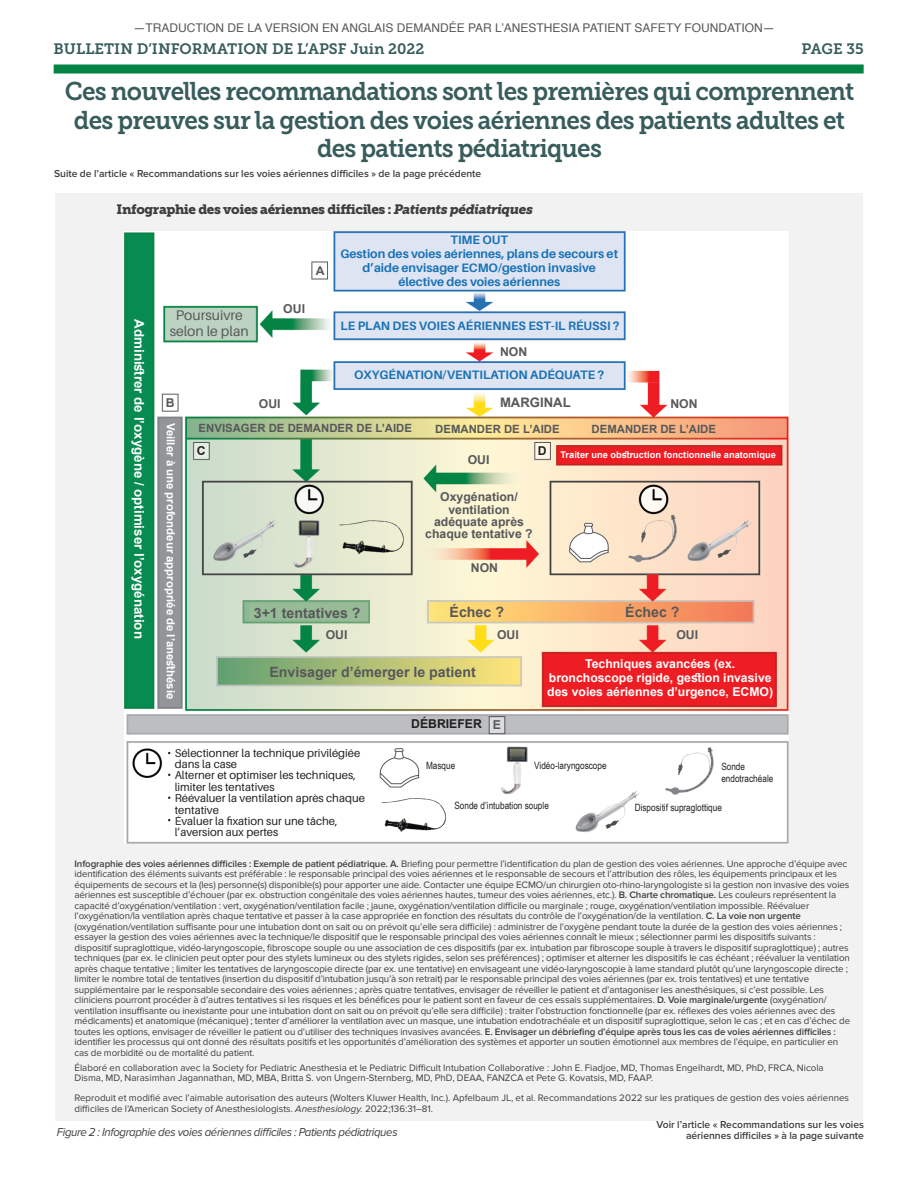
<style>
.page{position:relative;width:918px;height:1188px;background:#fff}
.page>*{position:absolute;margin:0;border:0;box-sizing:border-box;transform-origin:0 0}
.Headline{font:25.5px/28.5px "Museo Slab 700";letter-spacing:-.03em;color:#385c5c;text-align:center;scale:.95 1}
.t1{font:15px "Museo Slab 700";color:#385c5c}
.t2{font:700 14.1px "Arial";color:#57585a}
.t3{font:13.95px/15.8px "Aileron";color:#57585a;text-align:center}
.Donor_headings{font:13.5px "Museo Slab 900";letter-spacing:-.03em;color:#3e3e3f}
.t4{font:700 13.35px "Arial";color:#fff}
.t5{font:700 13.05px "Arial";color:#57585a}
.t6{font:700 12.3px/14px "Aileron";color:#1872b5;text-align:center}
.t7{font:700 12.3px/14px "Arial";color:#fff;text-align:center}
.t8{font:700 12.3px/12.3px "Arial";color:#57585a;text-align:center}
.t9{font:700 12.3px "Arial";color:#231f20}
.t10{font:12px "Helvetica";color:#57585a}
.t11{font:italic 12px "Proxima Nova";letter-spacing:-.03em;color:#3e3e3f;scale:.95 1}
.t12{font:11.4px/11.4px "Aileron";color:#231f20}
.t13{font:700 11.4px "Arial";color:#57585a}
.t14{font:700 11.4px "Arial";color:#fff}
.Continued_Heading{font:600 10.5px "Proxima Nova";color:#3e3e3f}
.Continued_Heading_en{font:600 10.5px/10.5px "Proxima Nova";color:#3e3e3f;text-align:right}
.t15{font:10.05px/12px "Arial Narrow";color:#231f20}
.footnote{font:9.75px/10.5px "Proxima Nova";letter-spacing:-.01em;color:#3e3e3f}
.t16{font:700 9.3px "Arial";color:#fff}
.s1{font-style:italic}
.s2{font-weight:600}
</style>
<div class="page">
<div style="left:54px;top:64px;width:810px;height:10px;background:#038445"></div>
<div style="left:55px;top:193px;width:808px;height:927px;background:#f2f2f2"></div>
<img style="left:124px;top:231px;width:665px;height:612px">
<p class="t10" style="left:133px;top:19px;width:643px">—TRADUCTION DE LA VERSION EN ANGLAIS DEMANDÉE PAR L’ANESTHESIA PATIENT SAFETY FOUNDATION—</p>
<h2 class="t1" style="left:54px;top:40px;width:372px">BULLETIN D’INFORMATION DE L’APSF Juin 2022</h2>
<h2 class="t1" style="left:801px;top:40px;width:64px">PAGE 35</h2>
<p class="Headline" style="left:65px;top:77px;width:833px">Ces nouvelles recommandations sont les premières qui comprennent des preuves sur la gestion des voies aériennes des patients adultes et des patients pédiatriques</p>
<p class="Continued_Heading" style="left:54px;top:168px;width:429px">Suite de l’article « Recommandations sur les voies aériennes difficiles » de la page précédente</p>
<p class="Donor_headings" style="left:117px;top:202px;width:418px">Infographie des voies aériennes difficiles : <span class="s1">Patients pédiatriques</span></p>
<p class="t4" style="left:149px;top:319px;width:321px;rotate:90deg">Administrer de l’oxygène / optimiser l’oxygénation</p>
<p class="t3" style="left:170px;top:308px;width:81px">Poursuivre selon le plan</p>
<p class="t8" style="left:316px;top:264px;width:10px">A</p>
<p class="t8" style="left:283px;top:303px;width:23px">OUI</p>
<p class="t6" style="left:340px;top:233px;width:279px">TIME OUT<br>Gestion des voies aériennes, plans de secours et d’aide envisager ECMO/gestion invasive élective des voies aériennes</p>
<p class="t6" style="left:340px;top:318px;width:281px">LE PLAN DES VOIES AÉRIENNES EST-IL RÉUSSI ?</p>
<p class="t8" style="left:500px;top:345px;width:29px">NON</p>
<p class="t6" style="left:354px;top:368px;width:252px">OXYGÉNATION/VENTILATION ADÉQUATE ?</p>
<p class="t8" style="left:166px;top:397px;width:10px">B</p>
<p class="t5" style="left:500px;top:394px;width:72px">MARGINAL</p>
<p class="t8" style="left:670px;top:398px;width:29px">NON</p>
<p class="t9" style="left:197px;top:442px;width:10px">C</p>
<p class="t9" style="left:538px;top:442px;width:10px">D</p>
<p class="t8" style="left:259px;top:398px;width:23px">OUI</p>
<p class="t13" style="left:199px;top:420px;width:215px">ENVISAGER DE DEMANDER DE L’AIDE</p>
<p class="t14" style="left:179px;top:423px;width:278px;rotate:90deg">Veiller à une profondeur appropriée de l’anesthésie</p>
<p class="t13" style="left:435px;top:421px;width:126px">DEMANDER DE L’AIDE</p>
<p class="t13" style="left:592px;top:421px;width:126px">DEMANDER DE L’AIDE</p>
<p class="t8" style="left:468px;top:454px;width:23px">OUI</p>
<p class="t16" style="left:560px;top:448px;width:217px">Traiter une obstruction fonctionnelle anatomique</p>
<p class="t8" style="left:425px;top:491px;width:109px">Oxygénation/ ventilation adéquate après chaque tentative ?</p>
<p class="t8" style="left:471px;top:562px;width:29px">NON</p>
<p class="t2" style="left:254px;top:603px;width:108px">3+1 tentatives ?</p>
<p class="t2" style="left:450px;top:602px;width:56px">Échec ?</p>
<p class="t2" style="left:625px;top:602px;width:56px">Échec ?</p>
<p class="t8" style="left:326px;top:628px;width:23px">OUI</p>
<p class="t8" style="left:676px;top:628px;width:23px">OUI</p>
<p class="t8" style="left:497px;top:628px;width:23px">OUI</p>
<p class="t7" style="left:547px;top:657px;width:227px">Techniques avancées (ex. bronchoscope rigide, gestion invasive des voies aériennes d’urgence, ECMO)</p>
<p class="t2" style="left:269px;top:662px;width:208px">Envisager d’émerger le patient</p>
<p class="t12" style="left:175px;top:747px;width:192px">Sélectionner la technique privilégiée dans la case<br>Alterner et optimiser les techniques, limiter les tentatives<br>Réévaluer la ventilation après chaque tentative<br>Évaluer la fixation sur une tâche, l’aversion aux pertes</p>
<p class="t9" style="left:411px;top:715px;width:72px">DÉBRIEFER</p>
<p class="t15" style="left:426px;top:760px;width:31px">Masque</p>
<p class="t15" style="left:454px;top:799px;width:96px">Sonde d’intubation souple</p>
<p class="t8" style="left:493px;top:719px;width:10px">E</p>
<p class="t15" style="left:534px;top:759px;width:74px">Vidéo-laryngoscope</p>
<p class="t15" style="left:721px;top:760px;width:54px">Sonde endotrachéale</p>
<p class="t15" style="left:635px;top:801px;width:89px">Dispositif supraglottique</p>
<p class="footnote" style="left:75px;top:859px;width:777px"><span class="s2">Infographie des voies aériennes difficiles : Exemple de patient pédiatrique. A.</span> Briefing pour permettre l’identification du plan de gestion des voies aériennes. Une approche d’équipe avec identification des éléments suivants est préférable : le responsable principal des voies aériennes et le responsable de secours et l’attribution des rôles, les équipements principaux et les équipements de secours et la (les) personne(s) disponible(s) pour apporter une aide. Contacter une équipe ECMO/un chirurgien oto-rhino-laryngologiste si la gestion non invasive des voies aériennes est susceptible d’échouer (par ex. obstruction congénitale des voies aériennes hautes, tumeur des voies aériennes, etc.). <span class="s2">B. Charte chromatique.</span> Les couleurs représentent la capacité d’oxygénation/ventilation : vert, oxygénation/ventilation facile ; jaune, oxygénation/ventilation difficile ou marginale ; rouge, oxygénation/ventilation impossible. Réévaluer l’oxygénation/la ventilation après chaque tentative et passer à la case appropriée en fonction des résultats du contrôle de l’oxygénation/de la ventilation. <span class="s2">C. La voie non urgente </span>(oxygénation/ventilation suffisante pour une intubation dont on sait ou on prévoit qu’elle sera difficile) : administrer de l’oxygène pendant toute la durée de la gestion des voies aériennes ; essayer la gestion des voies aériennes avec la technique/le dispositif que le responsable principal des voies aériennes connaît le mieux ; sélectionner parmi les dispositifs suivants : dispositif supraglottique, vidéo-laryngoscopie, fibroscope souple ou une association de ces dispositifs (par ex. intubation par fibroscope souple à travers le dispositif supraglottique) ; autres techniques (par ex. le clinicien peut opter pour des stylets lumineux ou des stylets rigides, selon ses préférences) ; optimiser et alterner les dispositifs le cas échéant ; réévaluer la ventilation après chaque tentative ; limiter les tentatives de laryngoscopie directe (par ex. une tentative) en envisageant une vidéo-laryngoscopie à lame standard plutôt qu’une laryngoscopie directe ; limiter le nombre total de tentatives (insertion du dispositif d’intubation jusqu’à son retrait) par le responsable principal des voies aériennes (par ex. trois tentatives) et une tentative supplémentaire par le responsable secondaire des voies aériennes ; après quatre tentatives, envisager de réveiller le patient et d’antagoniser les anesthésiques, si c’est possible. Les cliniciens pourront procéder à d’autres tentatives si les risques et les bénéfices pour le patient sont en faveur de ces essais supplémentaires. <span class="s2">D. Voie marginale/urgente</span> (oxygénation/ ventilation insuffisante ou inexistante pour une intubation dont on sait ou on prévoit qu’elle sera difficile) : traiter l’obstruction fonctionnelle (par ex. réflexes des voies aériennes avec des médicaments) et anatomique (mécanique) ; tenter d’améliorer la ventilation avec un masque, une intubation endotrachéale et un dispositif supraglottique, selon le cas ; et en cas d’échec de toutes les options, envisager de réveiller le patient ou d’utiliser des techniques invasives avancées. <span class="s2">E. Envisager un débriefing d’équipe après tous les cas de voies aériennes difficiles : </span>identifier les processus qui ont donné des résultats positifs et les opportunités d’amélioration des systèmes et apporter un soutien émotionnel aux membres de l’équipe, en particulier en cas de morbidité ou de mortalité du patient.</p>
<p class="footnote" style="left:75px;top:1062px;width:751px">Élaboré en collaboration avec la Society for Pediatric Anesthesia et le Pediatric Difficult Intubation Collaborative : John E. Fiadjoe, MD, Thomas Engelhardt, MD, PhD, FRCA, Nicola<br>Disma, MD, Narasimhan Jagannathan, MD, MBA, Britta S. von Ungern-Sternberg, MD, PhD, DEAA, FANZCA et Pete G. Kovatsis, MD, FAAP.</p>
<p class="footnote" style="left:75px;top:1093px;width:776px">Reproduit et modifié avec l’aimable autorisation des auteurs (Wolters Kluwer Health, Inc.). Apfelbaum JL, et al. Recommandations 2022 sur les pratiques de gestion des voies aériennes difficiles de l’American Society of Anesthesiologists. <span class="s1">Anesthesiology.</span> 2022;136:31–81.</p>
<p class="t11" style="left:57px;top:1125px;width:360px">Figure 2 : Infographie des voies aériennes difficiles : Patients pédiatriques</p>
<p class="Continued_Heading_en" style="left:657px;top:1120px;width:209px">Voir l’article « Recommandations sur les voies aériennes difficiles » à la page suivante</p>
</div>
